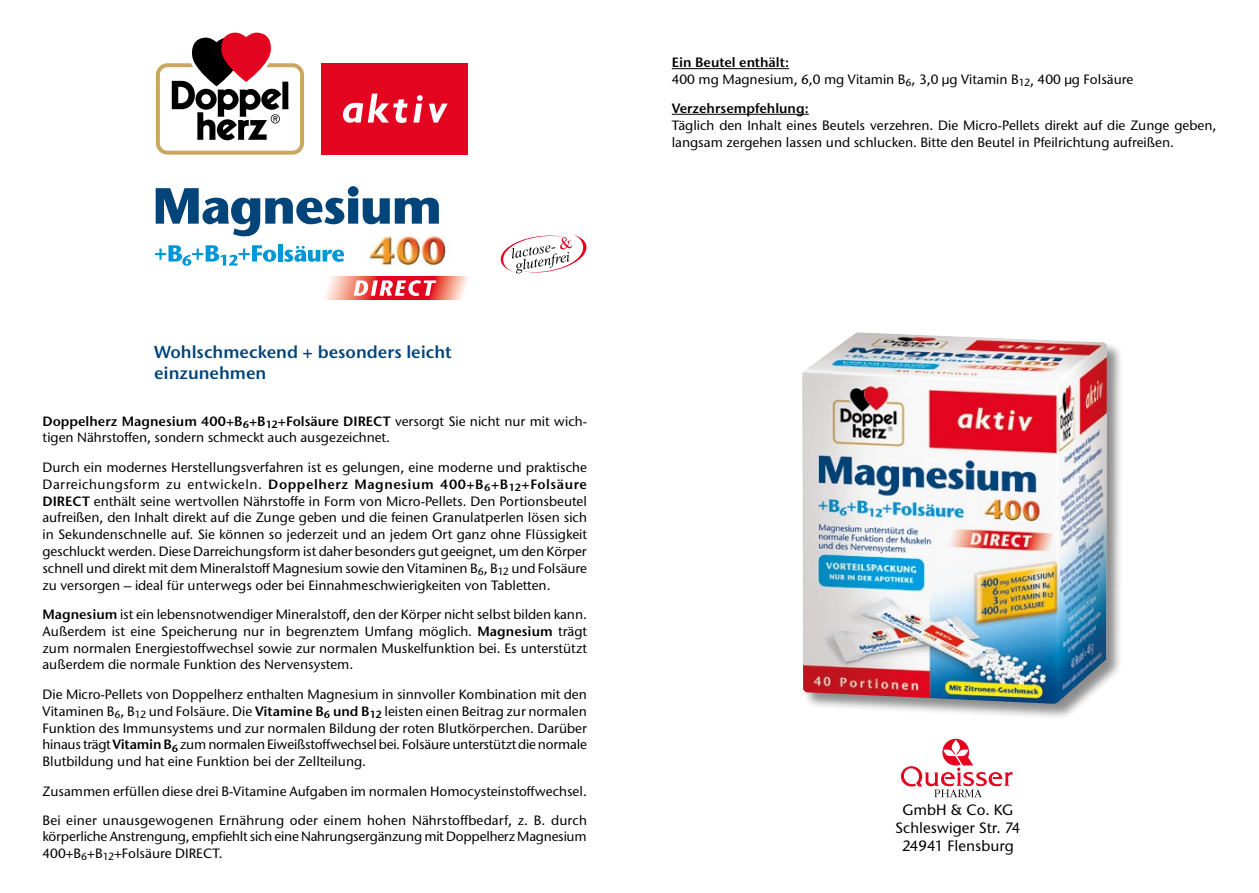
<style>
.page{position:relative;width:1259px;height:893px;background:#fff}
.page>*{position:absolute;margin:0;border:0;box-sizing:border-box;transform-origin:0 0}
.t1{font:600 17.25px/20.7px "Stone Sans ITC Pro";color:#00447a}
.t2{font:500 15px/18px "Stone Sans ITC Pro";color:#000;text-align:center}
.t3{font:500 13.5px/16.8px "Stone Sans ITC Pro";color:#000}
.t4{font:600 13.5px "Stone Sans ITC Pro";color:#000}
.s1{font-weight:600}
</style>
<div class="page">
<svg style="left:500px;top:234px;width:87px;height:40px"></svg>
<svg style="left:155px;top:32px;width:149px;height:123px"></svg>
<div style="left:321px;top:63px;width:147px;height:92px;background:#e30520"></div>
<svg style="left:343px;top:94px;width:80px;height:29px"></svg>
<svg style="left:429px;top:104px;width:19px;height:19px"></svg>
<img style="left:369px;top:236px;width:81px;height:30px">
<svg style="left:155px;top:245px;width:121px;height:21px"></svg>
<hr style="left:278px;top:244px;width:4px;height:18px;background:#0097d7">
<svg style="left:284px;top:246px;width:60px;height:16px"></svg>
<svg style="left:156px;top:186px;width:283px;height:50px"></svg>
<svg style="left:325px;top:276px;width:142px;height:24px"></svg>
<svg style="left:354px;top:280px;width:82px;height:16px"></svg>
<hr style="left:672px;top:68px;width:117px;height:1px;background:#000">
<hr style="left:672px;top:114px;width:136px;height:1px;background:#000">
<svg style="left:901px;top:739px;width:111px;height:58px"></svg>
<div style="left:801px;top:331px;width:322px;height:389px;background:#000;opacity:.45"></div>
<img style="left:802px;top:332px;width:305px;height:372px">
<p class="t1" style="left:154px;top:342px;width:299px">Wohlschmeckend + besonders leicht einzunehmen</p>
<p class="t3" style="left:43px;top:412px;width:546px"><span class="s1">Doppelherz Magnesium 400+B</span><sub>6</sub><span class="s1">+B</span><sub>12</sub><span class="s1">+Folsäure DIRECT</span> versorgt Sie nicht nur mit wich&shy;tigen Nährstoffen, sondern schmeckt auch ausgezeichnet.</p>
<p class="t3" style="left:43px;top:459px;width:546px;text-align:justify">Durch ein modernes Herstellungsverfahren ist es gelungen, eine moderne und praktische Darreichungsform zu entwickeln. <span class="s1">Doppelherz Magnesium 400+B</span><sub>6</sub><span class="s1">+B</span><sub>12</sub><span class="s1">+Folsäure DIRECT</span> enthält seine wertvollen Nährstoffe in Form von Micro-Pellets. Den Portionsbeutel aufreißen, den Inhalt direkt auf die Zunge geben und die feinen Granulatperlen lösen sich in Sekundenschnelle auf. Sie können so jederzeit und an jedem Ort ganz ohne Flüssigkeit geschluckt werden. Diese Darreichungsform ist daher besonders gut geeignet, um den Körper schnell und direkt mit dem Mineralstoff Magnesium sowie den Vitaminen B<sub>6</sub>, B<sub>12</sub> und Folsäure zu versorgen – ideal für unterwegs oder bei Einnahmeschwierigkeiten von Tabletten.</p>
<p class="t3" style="left:43px;top:606px;width:546px;text-align:justify"><span class="s1">Magnesium</span> ist ein lebensnotwendiger Mineralstoff, den der Körper nicht selbst bilden kann.<br>Außerdem ist eine Speicherung nur in begrenztem Umfang möglich. <span class="s1">Magnesium</span> trägt zum normalen Energiestoffwechsel sowie zur normalen Muskelfunktion bei. Es unterstützt außerdem die normale Funktion des Nervensystem.</p>
<p class="t3" style="left:43px;top:686px;width:546px;text-align:justify">Die Micro-Pellets von Doppelherz enthalten Magnesium in sinnvoller Kombination mit den Vitaminen B<sub>6</sub>, B<sub>12</sub> und Folsäure. Die <span class="s1">Vitamine B</span><sub>6</sub> <span class="s1">und B</span><sub>12</sub> leisten einen Beitrag zur normalen Funktion des Immunsystems und zur normalen Bildung der roten Blutkörperchen. Darüber hinaus trägt <span class="s1">Vitamin B</span><sub>6</sub> zum normalen Eiweißstoffwechsel bei. Folsäure unterstützt die normale Blutbildung und hat eine Funktion bei der Zellteilung.</p>
<p class="t3" style="left:43px;top:777px;width:546px;line-height:28.8px">Zusammen erfüllen diese drei B-Vitamine Aufgaben im normalen Homocysteinstoffwechsel.<br>Bei einer unausgewogenen Ernährung oder einem hohen Nährstoffbedarf, z. B. durch</p>
<p class="t3" style="left:43px;top:828px;width:546px">körperliche Anstrengung, empfiehlt sich eine Nahrungsergänzung mit Doppelherz Magnesium<br>400+B<sub>6</sub>+B<sub>12</sub>+Folsäure DIRECT.</p>
<p class="t3" style="left:672px;top:54px;width:463px"><span class="s1">Ein Beutel enthält:<br></span>400 mg Magnesium, 6,0 mg Vitamin B<sub>6</sub>, 3,0 µg Vitamin B<sub>12</sub>, 400 µg Folsäure</p>
<p class="t4" style="left:672px;top:100px;width:138px">Verzehrsempfehlung:</p>
<p class="t3" style="left:672px;top:117px;width:546px">Täglich den Inhalt eines Beutels verzehren. Die Micro-Pellets direkt auf die Zunge geben, langsam zergehen lassen und schlucken. Bitte den Beutel in Pfeilrichtung aufreißen.</p>
<p class="t2" style="left:895px;top:800px;width:127px">GmbH &amp; Co. KG<br>Schleswiger Str. 74<br>24941 Flensburg</p>
</div>
